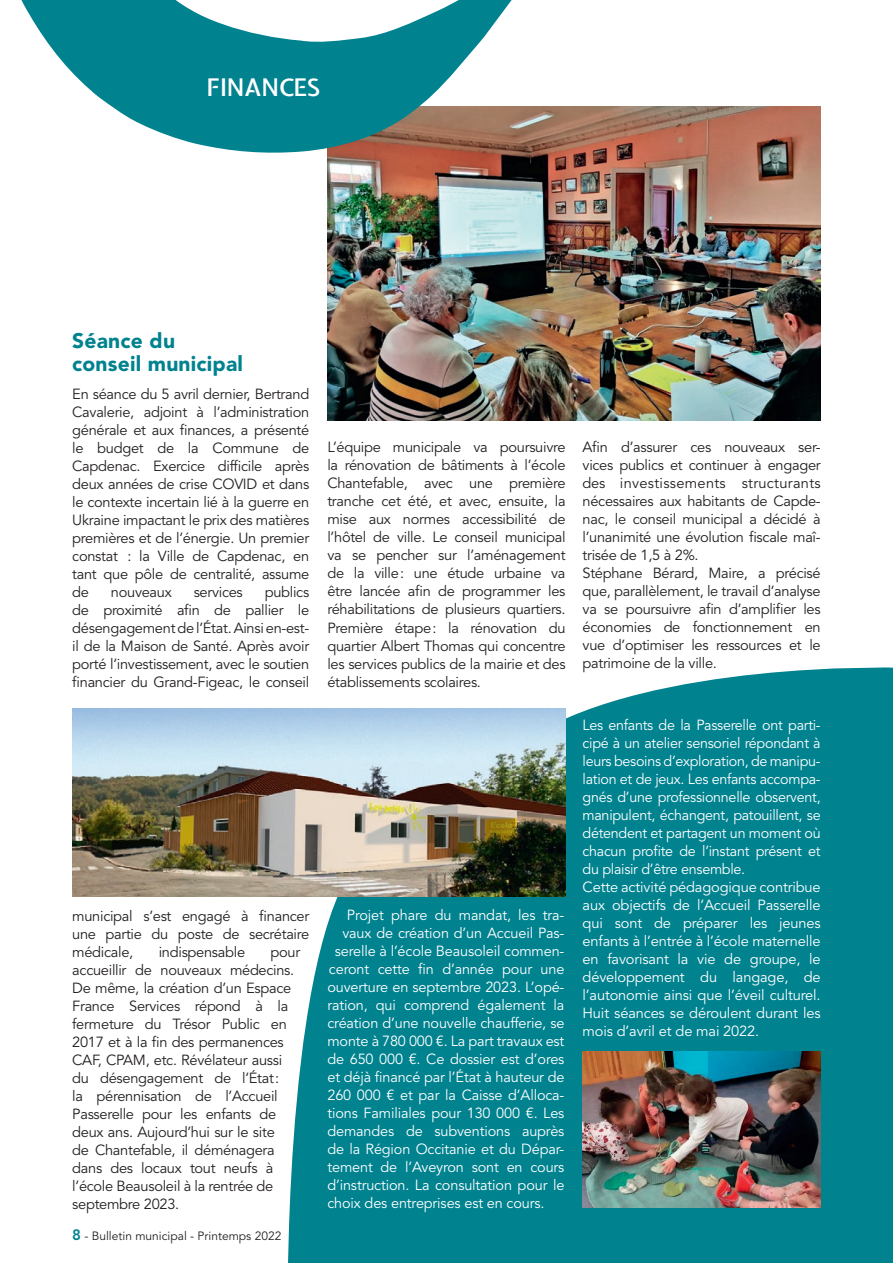
<style>
.page{position:relative;width:893px;height:1263px;background:#fff}
.page>*{position:absolute;margin:0;border:0;box-sizing:border-box;transform-origin:0 0}
.t1{font:600 24px "Expletus Sans";letter-spacing:-.02em;color:#fff}
.t2{font:900 21px/22.5px "Avenir LT Std";letter-spacing:.01em;color:#00828f}
.t3{font:14.7px/18px "Avenir LT Std";letter-spacing:-.02em;color:#231f20;text-align:justify}
.t4{font:14.7px/18px "Avenir LT Std";letter-spacing:-.01em;color:#fff}
.t5{font:12px "Avenir LT Std";color:#231f20}
.s1{font-weight:800;font-size:15px;color:#00828f}
</style>
<div class="page">
<svg style="left:285px;top:667px;width:608px;height:596px;background:#168c98"></svg>
<img style="left:327px;top:106px;width:494px;height:315px">
<svg style="left:21px;top:0;width:514px;height:169px;fill:#00828f"></svg>
<img style="left:583px;top:1051px;width:238px;height:157px">
<img style="left:72px;top:708px;width:494px;height:188px">
<h1 class="t1" style="left:207px;top:74px;width:115px">FINANCES</h1>
<h2 class="t2" style="left:72px;top:329px;width:172px">Séance du conseil municipal</h2>
<p class="t3" style="left:72px;top:385px;width:239px">En séance du 5 avril dernier, Bertrand Cavalerie, adjoint à l’administration générale et aux finances, a présenté le budget de la Commune de Capdenac. Exercice difficile après deux années de crise COVID et dans le contexte incertain lié à la guerre en Ukraine impactant le prix des matières premières et de l’énergie. Un premier constat : la Ville de Capdenac, en tant que pôle de centralité, assume de</p>
<p class="t3" style="left:72px;top:583px;width:239px;text-indent:192px">publics de proximité afin de pallier le désengagement de l’État. Ainsi en-est&shy;il de la Maison de Santé. Après avoir porté l’investissement, avec le soutien financier du Grand-Figeac, le conseil</p>
<p class="t3" style="left:111px;top:583px;width:62px">nouveaux</p>
<p class="t3" style="left:194px;top:583px;width:51px">services</p>
<p class="t3" style="left:72px;top:907px;width:239px">municipal s’est engagé à financer une partie du poste de secrétaire médicale,</p>
<p class="t3" style="left:159px;top:943px;width:88px">indispensable</p>
<p class="t3" style="left:72px;top:943px;width:230px;text-align:left;text-indent:198px">pour accueillir de nouveaux médecins.<br>De même, la création d’un Espace<br>France Services répond à la fermeture du Trésor Public en<br>2017 et à la fin des permanences<br>CAF, CPAM, etc. Révélateur aussi du désengagement de l’État:<br>la pérennisation de l’Accueil<br>Passerelle pour les enfants de deux ans. Aujourd’hui sur le site<br>de Chantefable, il déménagera dans des locaux tout neufs à l’école Beausoleil à la rentrée de septembre 2023.</p>
<p class="t5" style="left:72px;top:1229px;width:211px"><span class="s1">8</span> - Bulletin municipal - Printemps 2022</p>
<p class="t3" style="left:327px;top:438px;width:240px">L’équipe municipale va poursuivre la rénovation de bâtiments à l’école Chantefable, avec une première tranche cet été, et avec, ensuite, la mise aux normes accessibilité de l’hôtel de ville. Le conseil municipal va se pencher sur l’aménagement de la ville: une étude urbaine va être lancée afin de programmer les réhabilitations de plusieurs quartiers.<br>Première étape: la rénovation du quartier Albert Thomas qui concentre les services publics de la mairie et des établissements scolaires.</p>
<p class="t3" style="left:583px;top:438px;width:240px;text-align:left">Afin d’assurer ces nouveaux ser&shy;vices publics et continuer à engager des investissements structurants nécessaires aux habitants de Capde&shy;nac, le conseil municipal a décidé à l’unanimité une évolution fiscale maî&shy;trisée de 1,5 à 2%.<br>Stéphane Bérard, Maire, a précisé que, parallèlement, le travail d’analyse va se poursuivre afin d’amplifier les économies de fonctionnement en vue d’optimiser les ressources et le patrimoine de la ville.</p>
<p class="t4" style="left:347px;top:906px;width:219px">Projet phare du mandat, les tra-</p>
<p class="t4" style="left:342px;top:924px;width:223px">vaux de création d’un Accueil Pas-</p>
<p class="t4" style="left:335px;top:942px;width:231px">serelle à l’école Beausoleil commen-</p>
<p class="t4" style="left:329px;top:960px;width:237px">ceront cette fin d’année pour une</p>
<p class="t4" style="left:327px;top:978px;width:239px">ouverture en septembre 2023. L’opé-</p>
<p class="t4" style="left:327px;top:996px;width:239px">ration, qui comprend également la</p>
<p class="t4" style="left:327px;top:1014px;width:239px">création d’une nouvelle chaufferie, se</p>
<p class="t4" style="left:327px;top:1032px;width:239px">monte à 780 000 €. La part travaux est</p>
<p class="t4" style="left:327px;top:1050px;width:239px">de 650 000 €. Ce dossier est d’ores</p>
<p class="t4" style="left:327px;top:1068px;width:239px">et déjà financé par l’État à hauteur de</p>
<p class="t4" style="left:327px;top:1086px;width:238px">260 000 € et par la Caisse d’Alloca-</p>
<p class="t4" style="left:327px;top:1104px;width:239px">tions Familiales pour 130 000 €. Les</p>
<p class="t4" style="left:327px;top:1122px;width:239px">demandes de subventions auprès</p>
<p class="t4" style="left:327px;top:1140px;width:238px">de la Région Occitanie et du Dépar-</p>
<p class="t4" style="left:327px;top:1158px;width:239px">tement de l’Aveyron sont en cours</p>
<p class="t4" style="left:327px;top:1176px;width:238px">d’instruction. La consultation pour le</p>
<p class="t4" style="left:327px;top:1194px;width:219px">choix des entreprises est en cours.</p>
<p class="t4" style="left:583px;top:716px;width:240px">Les enfants de la Passerelle ont parti&shy;cipé à un atelier sensoriel répondant à leurs besoins d’exploration, de manipu&shy;lation et de jeux. Les enfants accompa&shy;gnés d’une professionnelle observent, manipulent, échangent, patouillent, se détendent et partagent un moment où chacun profite de l’instant présent et du plaisir d’être ensemble.<br>Cette activité pédagogique contribue aux objectifs de l’Accueil Passerelle qui sont de préparer les jeunes enfants à l’entrée à l’école maternelle en favorisant la vie de groupe, le développement du langage, de l’autonomie ainsi que l’éveil culturel.<br>Huit séances se déroulent durant les mois d’avril et de mai 2022.</p>
</div>
